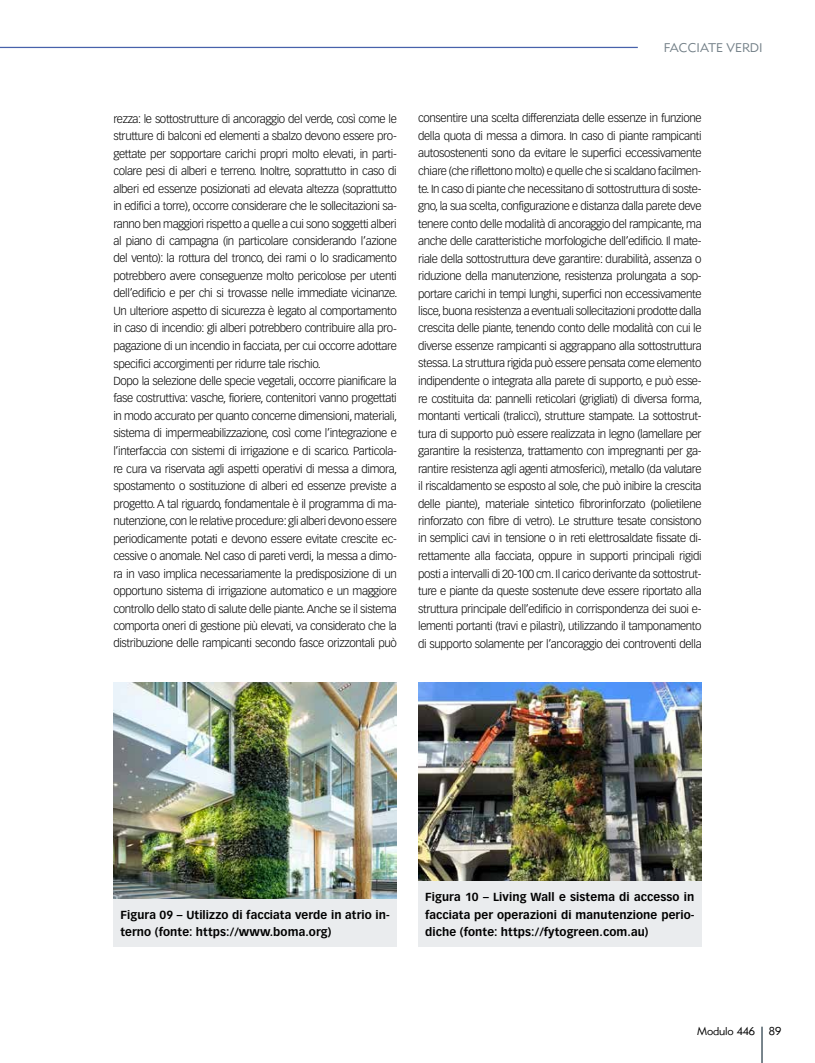
<style>
.page{position:relative;width:815px;height:1063px;background:#fff}
.page>*{position:absolute;margin:0;border:0;box-sizing:border-box;transform-origin:0 0}
.t1{font:12.5px "Metro Lite LT Two";color:#717e86}
.t2{font:300 11.5px/17.5px "Vectora LT Std";letter-spacing:-.03em;color:#000}
.t3{font:700 11.5px/17.5px "Vectora LT Std";letter-spacing:.01em;color:#000;text-align:justify}
.t4{font:11.25px "Metro Lite LT Two";letter-spacing:-.015em;color:#000}
</style>
<div class="page">
<hr style="left:761px;top:1027px;width:2px;height:36px;background:#717e86">
<hr style="left:0;top:47px;width:638px;height:1px;background:#4762ab">
<img style="left:113px;top:682px;width:284px;height:217px">
<img style="left:418px;top:683px;width:284px;height:199px">
<div style="left:418px;top:882px;width:284px;height:65px;background:#eaecee"></div>
<div style="left:113px;top:899px;width:284px;height:48px;background:#eaecee"></div>
<p class="t1" style="left:664px;top:40px;width:100px">FACCIATE VERDI</p>
<p class="t2" style="left:113px;top:110px;width:285px">rezza: le sottostrutture di ancoraggio del verde, così come le strutture di balconi ed elementi a sbalzo devono essere pro&shy;gettate per sopportare carichi propri molto elevati, in parti&shy;colare pesi di alberi e terreno. Inoltre, soprattutto in caso di alberi ed essenze posizionati ad elevata altezza (soprattutto in edifici a torre), occorre considerare che le sollecitazioni sa&shy;ranno ben maggiori rispetto a quelle a cui sono soggetti alberi al piano di campagna (in particolare considerando l’azione del vento): la rottura del tronco, dei rami o lo sradicamento potrebbero avere conseguenze molto pericolose per utenti dell’edificio e per chi si trovasse nelle immediate vicinanze.<br>Un ulteriore aspetto di sicurezza è legato al comportamento in caso di incendio: gli alberi potrebbero contribuire alla pro&shy;pagazione di un incendio in facciata, per cui occorre adottare specifici accorgimenti per ridurre tale rischio.<br>Dopo la selezione delle specie vegetali, occorre pianificare la fase costruttiva: vasche, fioriere, contenitori vanno progettati in modo accurato per quanto concerne dimensioni, materiali, sistema di impermeabilizzazione, così come l’integrazione e l’interfaccia con sistemi di irrigazione e di scarico. Particola&shy;re cura va riservata agli aspetti operativi di messa a dimora, spostamento o sostituzione di alberi ed essenze previste a progetto. A tal riguardo, fondamentale è il programma di ma&shy;nutenzione, con le relative procedure: gli alberi devono essere periodicamente potati e devono essere evitate crescite ec&shy;cessive o anomale. Nel caso di pareti verdi, la messa a dimo&shy;ra in vaso implica necessariamente la predisposizione di un opportuno sistema di irrigazione automatico e un maggiore controllo dello stato di salute delle piante. Anche se il sistema comporta oneri di gestione più elevati, va considerato che la distribuzione delle rampicanti secondo fasce orizzontali può</p>
<p class="t2" style="left:418px;top:110px;width:285px;text-align:justify">consentire una scelta differenziata delle essenze in funzione della quota di messa a dimora. In caso di piante rampicanti autosostenenti sono da evitare le superfici eccessivamente chiare (che riflettono molto) e quelle che si scaldano facilmen&shy;te. In caso di piante che necessitano di sottostruttura di soste&shy;gno, la sua scelta, configurazione e distanza dalla parete deve tenere conto delle modalità di ancoraggio del rampicante, ma anche delle caratteristiche morfologiche dell’edificio. Il mate&shy;riale della sottostruttura deve garantire: durabilità, assenza o riduzione della manutenzione, resistenza prolungata a sop&shy;portare carichi in tempi lunghi, superfici non eccessivamente lisce, buona resistenza a eventuali sollecitazioni prodotte dalla crescita delle piante, tenendo conto delle modalità con cui le diverse essenze rampicanti si aggrappano alla sottostruttura stessa. La struttura rigida può essere pensata come elemento indipendente o integrata alla parete di supporto, e può esse&shy;re costituita da: pannelli reticolari (grigliati) di diversa forma, montanti verticali (tralicci), strutture stampate. La sottostrut&shy;tura di supporto può essere realizzata in legno (lamellare per garantire la resistenza, trattamento con impregnanti per ga&shy;rantire resistenza agli agenti atmosferici), metallo (da valutare il riscaldamento se esposto al sole, che può inibire la crescita delle piante), materiale sintetico fibrorinforzato (polietilene rinforzato con fibre di vetro). Le strutture tesate consistono in semplici cavi in tensione o in reti elettrosaldate fissate di&shy;rettamente alla facciata, oppure in supporti principali rigidi posti a intervalli di 20-100 cm. Il carico derivante da sottostrut&shy;ture e piante da queste sostenute deve essere riportato alla struttura principale dell’edificio in corrispondenza dei suoi e&shy;lementi portanti (travi e pilastri), utilizzando il tamponamento di supporto solamente per l’ancoraggio dei controventi della</p>
<p class="t3" style="left:120px;top:906px;width:271px">Figura 09 – Utilizzo di facciata verde in atrio in&shy;terno (fonte: https://www.boma.org)</p>
<p class="t3" style="left:425px;top:888px;width:271px">Figura 10 – Living Wall e sistema di accesso in facciata per operazioni di manutenzione perio&shy;diche (fonte: https://fytogreen.com.au)</p>
<p class="t4" style="left:697px;top:1025px;width:86px">Modulo 446 89</p>
</div>
